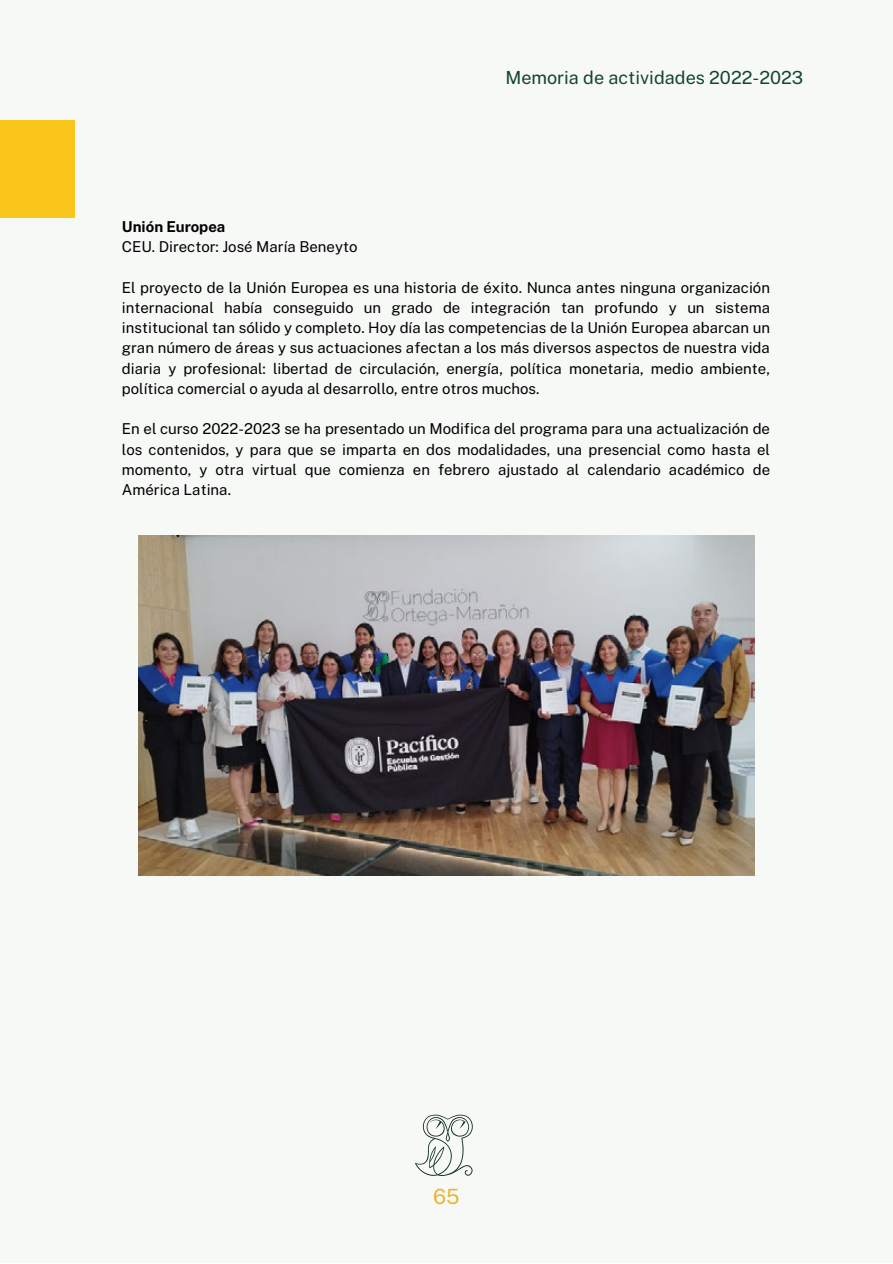
<style>
.page{position:relative;width:893px;height:1264px;background:#fff}
.page>*{position:absolute;margin:0;border:0;box-sizing:border-box;transform-origin:0 0}
.t1{font:21px "Public Sans";color:#e9b632}
.t2{font:18px "Public Sans";color:#124533}
.t3{font:15px/20.2px "Public Sans";color:#000;text-align:justify}
.t4{font:700 15px "Public Sans";color:#000}
</style>
<div class="page">
<div style="left:0;top:0;width:892px;height:1262px;background:#f7f9f7"></div>
<img style="left:415px;top:1114px;width:58px;height:62px">
<div style="left:0;top:120px;width:75px;height:98px;background:#fbc61b"></div>
<img style="left:138px;top:535px;width:616px;height:340px">
<p class="t2" style="left:505px;top:67px;width:299px">Memoria de actividades 2022-2023</p>
<p class="t4" style="left:122px;top:218px;width:105px">Unión Europea</p>
<p class="t3" style="left:122px;top:237px;width:237px">CEU. Director: José María Beneyto</p>
<p class="t3" style="left:122px;top:277px;width:649px">El proyecto de la Unión Europea es una historia de éxito. Nunca antes ninguna organización internacional había conseguido un grado de integración tan profundo y un sistema institucional tan sólido y completo. Hoy día las competencias de la Unión Europea abarcan un gran número de áreas y sus actuaciones afectan a los más diversos aspectos de nuestra vida diaria y profesional: libertad de circulación, energía, política monetaria, medio ambiente, política comercial o ayuda al desarrollo, entre otros muchos.</p>
<p class="t3" style="left:122px;top:419px;width:649px">En el curso 2022-2023 se ha presentado un Modifica del programa para una actualización de los contenidos, y para que se imparta en dos modalidades, una presencial como hasta el momento, y otra virtual que comienza en febrero ajustado al calendario académico de América Latina.</p>
<p class="t1" style="left:433px;top:1184px;width:28px">65</p>
</div>
